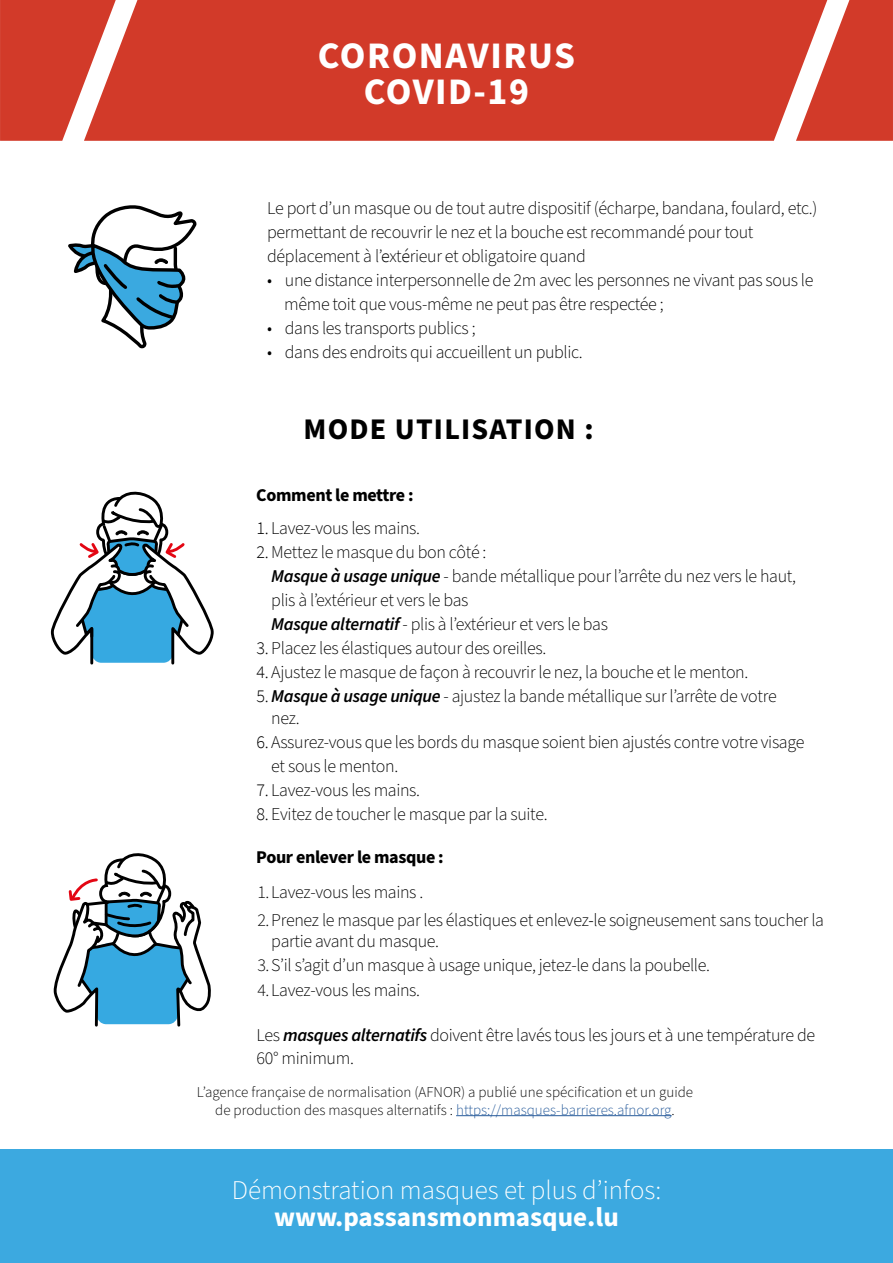
<style>
.page{position:relative;width:893px;height:1263px;background:#fff}
.page>*{position:absolute;margin:0;border:0;box-sizing:border-box;transform-origin:0 0}
.t1{font:700 37.5px/36px "Source Sans Pro";letter-spacing:.04em;color:#fff;text-align:center}
.t2{font:700 30px "Source Sans Pro";letter-spacing:.04em;color:#000}
.t3{font:300 27px "Source Sans Pro";color:#fff}
.t4{font:700 27px "Source Sans Pro";color:#fff}
.t5{font:300 18px/24px "Source Sans Pro";letter-spacing:-.02em;color:#000}
.t6{font:700 18px "Source Sans Pro";letter-spacing:-.02em;color:#000}
.t7{font:300 15px/18px "Source Sans Pro";color:#000;text-align:center}
.s1{font-weight:600;font-style:italic}
.s2{color:#275b9b}
</style>
<div class="page">
<svg style="left:0;top:0;width:84px;height:141px;background:#d44434"></svg>
<div style="left:0;top:1150px;width:893px;height:113px;background:#3ca9e0"></div>
<svg style="left:827px;top:0;width:66px;height:141px;background:#d54839"></svg>
<div style="left:84px;top:0;width:743px;height:141px;background:#d23a29"></div>
<svg style="left:54px;top:853px;width:157px;height:174px"></svg>
<svg style="left:51px;top:492px;width:163px;height:173px"></svg>
<svg style="left:68px;top:205px;width:128px;height:143px"></svg>
<hr style="left:456px;top:1115px;width:215px;height:1px;background:#275b9b">
<h1 class="t1" style="left:318px;top:39px;width:259px">CORONAVIRUS<br>COVID-19</h1>
<p class="t5" style="left:267px;top:197px;width:552px">Le port d’un masque ou de tout autre dispositif (écharpe, bandana, foulard, etc.) permettant de recouvrir le nez et la bouche est recommandé pour tout déplacement à l’extérieur et obligatoire quand</p>
<p class="t5" style="left:284px;top:269px;width:531px;text-indent:-17px">• une distance interpersonnelle de 2m avec les personnes ne vivant pas sous le même toit que vous-même ne peut pas être respectée ;</p>
<p class="t5" style="left:267px;top:317px;width:210px">• dans les transports publics ;</p>
<p class="t5" style="left:267px;top:341px;width:317px">• dans des endroits qui accueillent un public.</p>
<h2 class="t2" style="left:304px;top:409px;width:291px">MODE UTILISATION :</h2>
<p class="t6" style="left:256px;top:483px;width:159px">Comment le mettre :</p>
<p class="t5" style="left:257px;top:516px;width:165px">1. Lavez-vous les mains.</p>
<p class="t5" style="left:271px;top:540px;width:526px;text-indent:-15px">2. Mettez le masque du bon côté :<br><span class="s1">Masque à usage unique</span> - bande métallique pour l’arrête du nez vers le haut, plis à l’extérieur et vers le bas<br><span class="s1">Masque alternatif</span> - plis à l’extérieur et vers le bas</p>
<p class="t5" style="left:257px;top:636px;width:291px">3. Placez les élastiques autour des oreilles.</p>
<p class="t5" style="left:257px;top:660px;width:493px">4. Ajustez le masque de façon à recouvrir le nez, la bouche et le menton.</p>
<p class="t5" style="left:271px;top:685px;width:507px;line-height:21.6px;text-indent:-15px">5. <span class="s1">Masque à usage unique</span> - ajustez la bande métallique sur l’arrête de votre nez.</p>
<p class="t5" style="left:271px;top:730px;width:535px;text-indent:-15px">6. Assurez-vous que les bords du masque soient bien ajustés contre votre visage et sous le menton.</p>
<p class="t5" style="left:257px;top:778px;width:165px">7. Lavez-vous les mains.</p>
<p class="t5" style="left:257px;top:802px;width:293px">8. Evitez de toucher le masque par la suite.</p>
<p class="t6" style="left:256px;top:844px;width:189px">Pour enlever le masque :</p>
<p class="t5" style="left:257px;top:879px;width:568px;line-height:27.2px">1.Lavez-vous les mains .<br>2.Prenez le masque par les élastiques et enlevez-le soigneusement sans toucher la</p>
<p class="t5" style="left:257px;top:929px;width:454px;text-indent:14px">partie avant du masque.<br>3.S’il s’agit d’un masque à usage unique, jetez-le dans la poubelle.<br>4.Lavez-vous les mains.</p>
<p class="t5" style="left:257px;top:1023px;width:560px;line-height:23.4px">Les <span class="s1">masques alternatifs</span> doivent être lavés tous les jours et à une température de<br>60° minimum.</p>
<p class="t7" style="left:197px;top:1083px;width:498px">L’agence française de normalisation (AFNOR) a publié une spécification et un guide de production des masques alternatifs : <span class="s2">https://masques-barrieres.afnor.org</span>.</p>
<h3 class="t3" style="left:232px;top:1172px;width:431px">Démonstration masques et plus d’infos:</h3>
<h3 class="t4" style="left:274px;top:1199px;width:346px">www.passansmonmasque.lu</h3>
</div>
